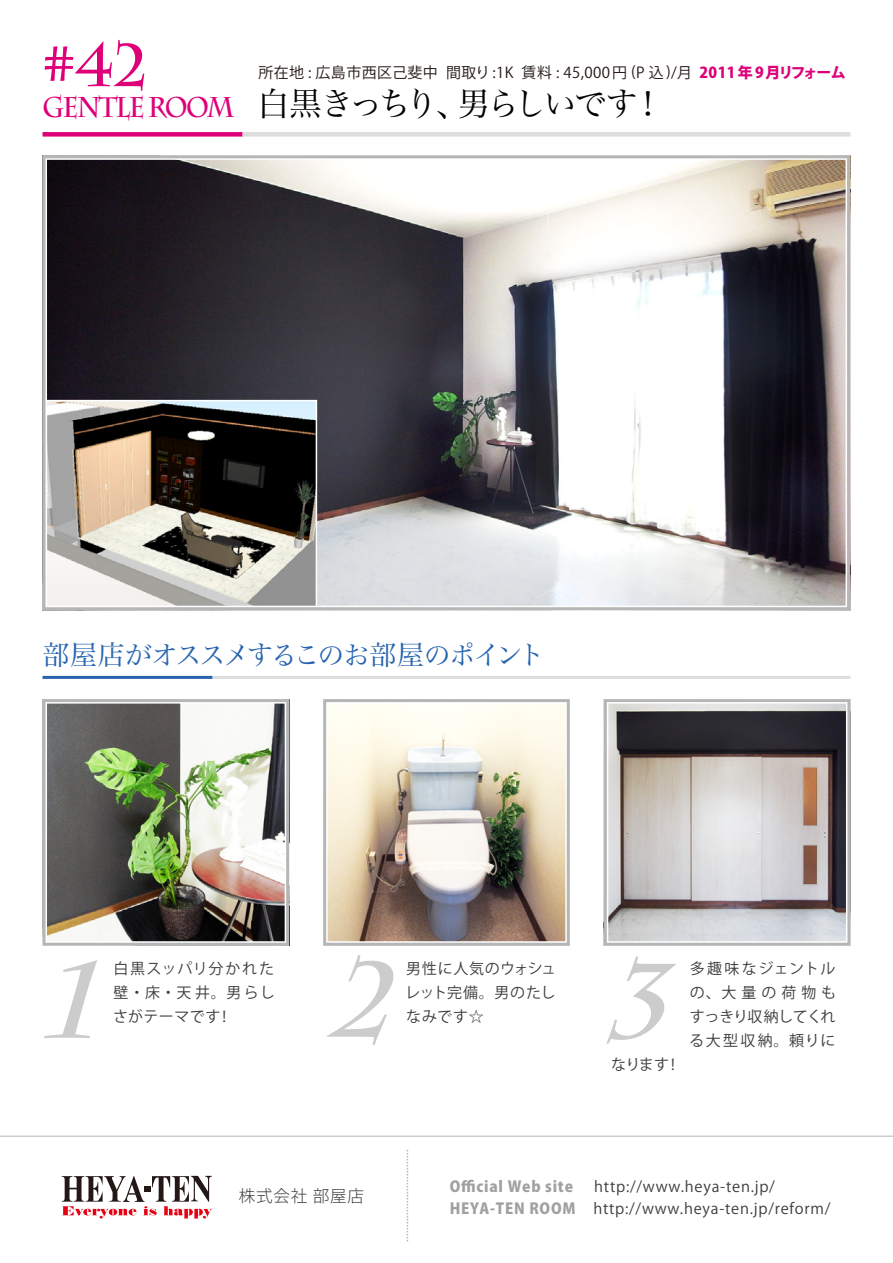
<style>
.page{position:relative;width:893px;height:1263px;background:#fff}
.page>*{position:absolute;margin:0;border:0;box-sizing:border-box;transform-origin:0 0}
.t1{font:700 60px "Charlemagne Std";color:#de0078}
.t2{font:33px "Hira Min Pro W3";letter-spacing:-.105em;color:#040000}
.t3{font:700 28.5px "Charlemagne Std";letter-spacing:-.075em;color:#de0078;scale:.85 1}
.t4{font:27px "Hira Min Pro W3";letter-spacing:-.085em;color:#2764b0}
.t5{font:300 16.5px "Koz Go Pro";letter-spacing:.05em;color:#3f3b3a}
.t6{font:15px/24px "Koz Go Pro";letter-spacing:.045em;color:#3e3a39;text-align:justify}
.t7{font:15px/22.5px "Koz Go Pro";letter-spacing:.05em;color:#3f3b3a}
.t8{font:15px "Koz Go Pro";letter-spacing:.025em;color:#231815}
.t9{font:800 15px "Koz Go Pro";letter-spacing:.05em;color:#9fa0a0}
.s1{font-weight:800;color:#de0078}
.s2{font-weight:800;color:#9fa0a0}
</style>
<div class="page">
<hr style="left:0;top:1136px;width:893px;height:1px;background:#b5b6b6">
<svg style="left:407px;top:1150px;width:1px;height:91px"></svg>
<svg style="left:62px;top:1176px;width:150px;height:42px"></svg>
<hr style="left:43px;top:676px;width:170px;height:3px;background:#2764b0">
<hr style="left:213px;top:676px;width:637px;height:3px;background:#ddd">
<img style="left:43px;top:699px;width:246px;height:247px">
<img style="left:323px;top:699px;width:247px;height:247px">
<svg style="left:604px;top:699px;width:246px;height:247px"></svg>
<svg style="left:43px;top:155px;width:807px;height:455px"></svg>
<svg style="left:44px;top:960px;width:53px;height:78px"></svg>
<svg style="left:326px;top:955px;width:68px;height:90px"></svg>
<svg style="left:606px;top:956px;width:70px;height:88px"></svg>
<div style="left:43px;top:132px;width:200px;height:5px;background:#de0078"></div>
<div style="left:243px;top:132px;width:607px;height:5px;background:#ddd"></div>
<h1 class="t1" style="left:43px;top:30px;width:107px">#42</h1>
<h3 class="t3" style="left:43px;top:91px;width:227px">GENTLE ROOM</h3>
<p class="t8" style="left:258px;top:63px;width:589px">所在地 : 広島市西区己斐中間取り :1K 賃料 : 45,000円 (P 込)/月 <span class="s1">2011 年 9月リフォーム</span></p>
<h2 class="t2" style="left:257px;top:76px;width:409px">白黒きっちり、男らしいです！</h2>
<h3 class="t4" style="left:43px;top:631px;width:504px">部屋店がオススメするこのお部屋のポイント</h3>
<p class="t6" style="left:113px;top:956px;width:163px">白黒スッパリ分かれた壁・床・天井。男らしさがテーマです！</p>
<p class="t6" style="left:405px;top:956px;width:152px">男性に人気のウォシュレット完備。男のたしなみです☆</p>
<p class="t6" style="left:689px;top:956px;width:149px">多趣味なジェントルの、大量の荷物もすっきり収納してくれる大型収納。頼りに</p>
<p class="t6" style="left:611px;top:1052px;width:71px">なります！</p>
<p class="t5" style="left:239px;top:1185px;width:127px">株式会社 部屋店</p>
<p class="t9" style="left:450px;top:1176px;width:125px">Official Web site</p>
<p class="t7" style="left:450px;top:1175px;width:382px;text-indent:145px">http://www.heya-ten.jp/<br><span class="s2">HEYA-TEN ROOM</span> http://www.heya-ten.jp/reform/</p>
</div>
